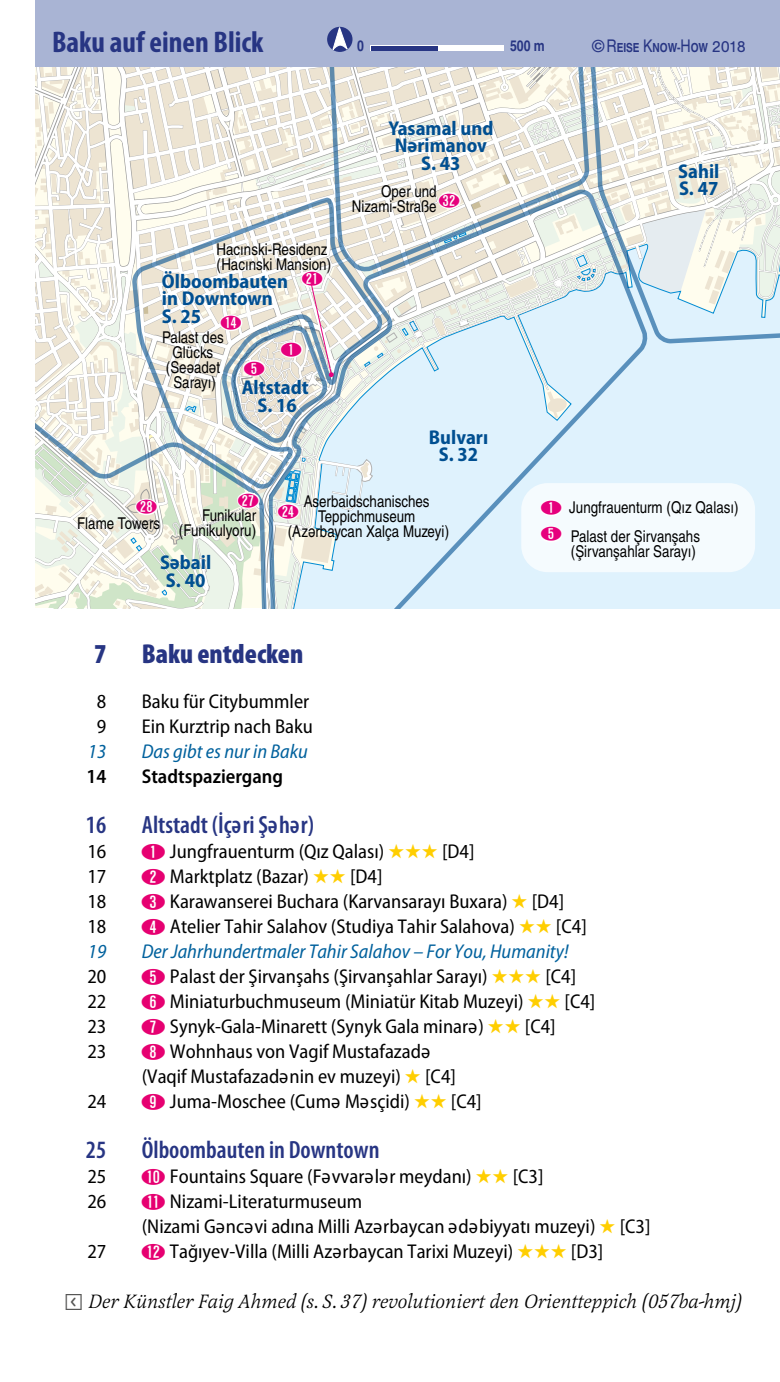
<style>
.page{position:relative;width:780px;height:1382px;background:#fff}
.page>*{position:absolute;margin:0;border:0;box-sizing:border-box;transform-origin:0 0}
.t1{font:700 condensed 30px "Myriad Pro";color:#273583}
.t2{font:900 condensed 27.5px "Myriad Pro";color:#273583}
.t3{font:600 condensed 25px "Myriad Pro";color:#273583}
.t4{font:semi-condensed 20px/25px "Myriad Pro";color:#000}
.t5{font:700 semi-condensed 20px/17.5px "Myriad Pro";color:#004f91;text-align:center}
.t6{font:italic semi-condensed 20px "Myriad Pro";color:#00619d}
.t7{font:italic 20px "Latienne URWTOT";color:#000}
.t8{font:600 semi-condensed 20px "Myriad Pro";color:#000}
.t9{font:17.5px "Nummern";color:#e6007d}
.t10{font:16.25px/15px "Nimbus San Con L";color:#000;text-align:center}
.t11{font:700 15px "Nimbus San Con L";color:#273583}
.t12{font:700 12.5px "Nimbus San Con L";letter-spacing:-.005em;color:#273583}
.s1{font-family:"Nimbus San D";font-size:18px}
.s2{font-weight:400;font-size:17.5px}
.s3{font-family:"Nimbus San";font-weight:400;font-size:16.25px}
.s4{font-family:"Nummern";font-size:17.5px;color:#e6007d}
.s5{font-family:"Nummern";font-stretch:normal;color:#e60071}
.s6{font-family:"Button Bonus Square Positive";font-style:normal;color:#575756}
</style>
<div class="page">
<div style="left:35px;top:0;width:745px;height:67px;background:#a9b4d4"></div>
<svg style="left:35px;top:26px;width:745px;height:582px"></svg>
<h1 class="t1" style="left:52px;top:23px;width:213px">Baku auf einen Blick</h1>
<p class="t11" style="left:357px;top:36px;width:8px">0</p>
<p class="t11" style="left:510px;top:36px;width:36px">500 m</p>
<p class="t12" style="left:591px;top:39px;width:156px"><span class="s1">©</span><span class="s2">R</span>EISE <span class="s2">K</span>NOW-<span class="s2">H</span>OW <span class="s3">2018</span></p>
<p class="t5" style="left:388px;top:120px;width:107px">Yasamal und<br>Nәrimanov<br>S. 43</p>
<p class="t10" style="left:216px;top:242px;width:116px;text-align:left">Hacınski-Residenz (Hacınski Mansion)</p>
<p class="t5" style="left:162px;top:272px;width:128px;text-align:left">Ölboombauten in Downtown<br>S. 25</p>
<p class="t9" style="left:302px;top:272px;width:23px">Ý</p>
<p class="t9" style="left:221px;top:316px;width:23px">Ö</p>
<p class="t10" style="left:162px;top:330px;width:63px">Palast des<br>Glücks (Seəadət<br>Sarayı)</p>
<p class="t9" style="left:281px;top:343px;width:23px">É</p>
<p class="t9" style="left:244px;top:361px;width:23px">Í</p>
<p class="t5" style="left:242px;top:379px;width:68px">Altstadt<br>S. 16</p>
<p class="t10" style="left:352px;top:184px;width:86px;text-align:right">Oper und<br>Nizami-Straße</p>
<p class="t9" style="left:439px;top:194px;width:23px">è</p>
<p class="t5" style="left:429px;top:428px;width:61px">Bulvarı<br>S. 32</p>
<p class="t9" style="left:238px;top:493px;width:23px">ã</p>
<p class="t10" style="left:288px;top:494px;width:163px">Aserbaidschanisches<br>Teppichmuseum (Azərbaycan Xalça Muzeyi)</p>
<p class="t9" style="left:136px;top:500px;width:23px">ä</p>
<p class="t9" style="left:278px;top:504px;width:23px">à</p>
<p class="t10" style="left:77px;top:516px;width:84px">Flame Towers</p>
<p class="t10" style="left:179px;top:508px;width:79px;text-align:right">Funikular (Funikulyoru)</p>
<p class="t5" style="left:160px;top:554px;width:53px;text-align:left">Sәbail<br>S. 40</p>
<p class="t5" style="left:678px;top:162px;width:43px;text-align:left">Sahil<br>S. 47</p>
<p class="t10" style="left:541px;top:493px;width:199px;line-height:28.5px;text-align:left"><span class="s4">É</span> Jungfrauenturm (Qız Qalası)<br><span class="s4">Í</span> Palast der Şirvanşahs</p>
<p class="t10" style="left:570px;top:544px;width:127px">(Şirvanşahlar Sarayı)</p>
<h2 class="t2" style="left:94px;top:639px;width:14px">7</h2>
<h2 class="t2" style="left:142px;top:639px;width:163px">Baku entdecken</h2>
<p class="t4" style="left:97px;top:689px;width:11px">8</p>
<p class="t4" style="left:142px;top:689px;width:169px">Baku für Citybummler</p>
<p class="t4" style="left:97px;top:714px;width:11px">9</p>
<p class="t4" style="left:142px;top:714px;width:172px">Ein Kurztrip nach Baku</p>
<p class="t6" style="left:88px;top:741px;width:20px">13</p>
<p class="t6" style="left:142px;top:741px;width:168px">Das gibt es nur in Baku</p>
<p class="t8" style="left:86px;top:766px;width:21px">14</p>
<p class="t8" style="left:142px;top:766px;width:143px">Stadtspaziergang</p>
<p class="t3" style="left:86px;top:811px;width:22px">16</p>
<p class="t3" style="left:142px;top:811px;width:174px">Altstadt (İçәri Şәhәr)</p>
<p class="t4" style="left:87px;top:839px;width:20px">16</p>
<p class="t4" style="left:142px;top:839px;width:244px"><span class="s5">É</span> Jungfrauenturm (Qız Qalası)</p>
<p class="t4" style="left:442px;top:839px;width:34px">[D4]</p>
<p class="t4" style="left:87px;top:864px;width:20px">17</p>
<p class="t4" style="left:142px;top:864px;width:169px"><span class="s5">Ê</span> Marktplatz (Bazar)</p>
<p class="t4" style="left:350px;top:864px;width:34px">[D4]</p>
<p class="t4" style="left:87px;top:889px;width:20px">18</p>
<p class="t4" style="left:142px;top:889px;width:424px"><span class="s5">Ë</span> Karawanserei Buchara (Karvansarayı Buxara) [D4]</p>
<p class="t4" style="left:87px;top:914px;width:20px">18</p>
<p class="t4" style="left:142px;top:914px;width:374px"><span class="s5">Ì</span> Atelier Tahir Salahov (Studiya Tahir Salahova)</p>
<p class="t4" style="left:556px;top:914px;width:32px">[C4]</p>
<p class="t6" style="left:88px;top:941px;width:20px">19</p>
<p class="t6" style="left:142px;top:941px;width:428px">Der Jahrhundertmaler Tahir Salahov – For You, Humanity!</p>
<p class="t4" style="left:87px;top:964px;width:20px">20</p>
<p class="t4" style="left:142px;top:964px;width:347px"><span class="s5">Í</span> Palast der Şirvanşahs (Şirvanşahlar Sarayı)</p>
<p class="t4" style="left:545px;top:964px;width:32px">[C4]</p>
<p class="t4" style="left:87px;top:989px;width:20px">22</p>
<p class="t4" style="left:142px;top:989px;width:383px"><span class="s5">Î</span> Miniaturbuchmuseum (Miniatür Kitab Muzeyi)</p>
<p class="t4" style="left:564px;top:989px;width:32px">[C4]</p>
<p class="t4" style="left:87px;top:1014px;width:20px">23</p>
<p class="t4" style="left:142px;top:1014px;width:343px"><span class="s5">Ï</span> Synyk-Gala-Minarett (Synyk Gala minarә)</p>
<p class="t4" style="left:525px;top:1014px;width:32px">[C4]</p>
<p class="t4" style="left:87px;top:1039px;width:20px">23</p>
<p class="t4" style="left:142px;top:1039px;width:315px"><span class="s5">Ð</span> Wohnhaus von Vagif Mustafazadә (Vaqif Mustafazadәnin ev muzeyi) [C4]</p>
<p class="t4" style="left:87px;top:1089px;width:20px">24</p>
<p class="t4" style="left:142px;top:1089px;width:270px"><span class="s5">Ñ</span> Juma-Moschee (Cumә Mәsçidi)</p>
<p class="t4" style="left:451px;top:1089px;width:32px">[C4]</p>
<p class="t3" style="left:86px;top:1136px;width:22px">25</p>
<p class="t3" style="left:142px;top:1136px;width:239px">Ölboombauten in Downtown</p>
<p class="t4" style="left:87px;top:1164px;width:20px">25</p>
<p class="t4" style="left:142px;top:1164px;width:331px"><span class="s5">Ò</span> Fountains Square (Fәvvarәlәr meydanı)</p>
<p class="t4" style="left:512px;top:1164px;width:32px">[C3]</p>
<p class="t4" style="left:87px;top:1189px;width:20px">26</p>
<p class="t4" style="left:142px;top:1189px;width:510px"><span class="s5">Ó</span> Nizami-Literaturmuseum<br>(Nizami Gәncәvi adına Milli Azәrbaycan әdәbiyyatı muzeyi) [C3]</p>
<p class="t4" style="left:87px;top:1239px;width:20px">27</p>
<p class="t4" style="left:142px;top:1239px;width:373px"><span class="s5">Ô</span> Tağıyev-Villa (Milli Azәrbaycan Tarixi Muzeyi)</p>
<p class="t4" style="left:571px;top:1239px;width:34px">[D3]</p>
<p class="t7" style="left:64px;top:1289px;width:679px"><span class="s6">j</span> Der Künstler Faig Ahmed (s. S.37) revolutioniert den Orientteppich (057ba-hmj)</p>
</div>
